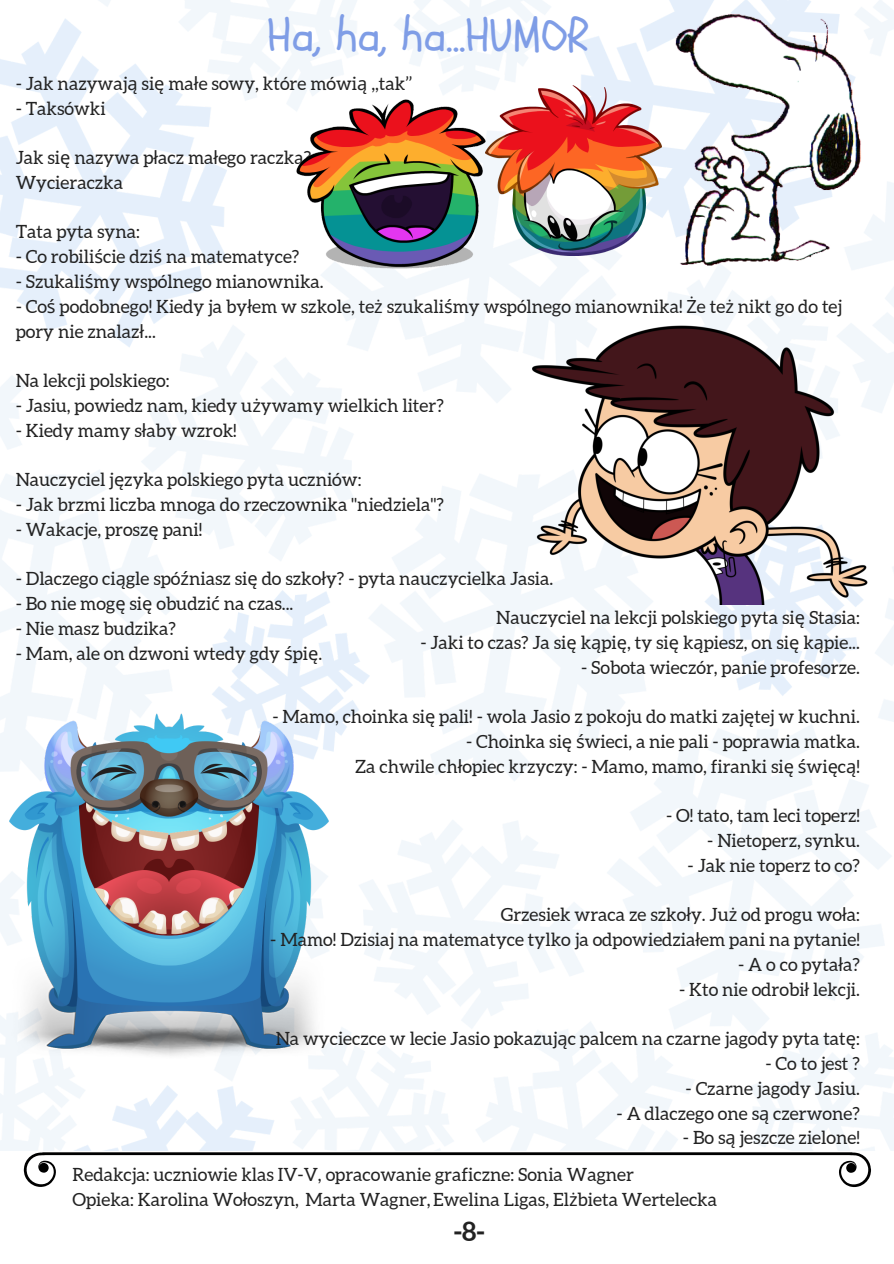
<style>
.page{position:relative;width:894px;height:1264px;background:#fff}
.page>*{position:absolute;margin:0;border:0;box-sizing:border-box;transform-origin:0 0}
.t1{font:46.35px "Schoolbell";color:#7f9de6}
.t2{font:700 26.55px "Aleo";color:#222}
.t3{font:18.15px/24.8px "Aleo";color:#222}
.s1{font-family:"Noto Sans"}
</style>
<div class="page">
<svg style="left:24px;top:1152px;width:846px;height:34px"></svg>
<img style="left:0;top:0;width:893px;height:1150px">
<img style="left:619px;top:0;width:274px;height:278px">
<img style="left:518px;top:317px;width:358px;height:287px">
<img style="left:0;top:691px;width:354px;height:396px">
<img style="left:296px;top:99px;width:189px;height:169px">
<img style="left:485px;top:86px;width:176px;height:170px">
<p class="t1" style="left:267px;top:5px;width:322px">Ha, ha, ha...HUMOR</p>
<p class="t3" style="left:16px;top:71px;width:398px">- Jak nazywaj<span class="s1">ą</span> si<span class="s1">ę</span> ma<span class="s1">ł</span>e sowy, które mówi<span class="s1">ą</span> ,,tak’’</p>
<p class="t3" style="left:16px;top:96px;width:91px">- Taksówki</p>
<p class="t3" style="left:16px;top:145px;width:297px">Jak si<span class="s1">ę</span> nazywa p<span class="s1">ł</span>acz ma<span class="s1">ł</span>ego raczka?</p>
<p class="t3" style="left:16px;top:170px;width:109px">Wycieraczka</p>
<p class="t3" style="left:16px;top:219px;width:126px">Tata pyta syna:</p>
<p class="t3" style="left:16px;top:244px;width:285px">- Co robili<span class="s1">ś</span>cie dzi<span class="s1">ś</span> na matematyce?</p>
<p class="t3" style="left:16px;top:269px;width:309px">- Szukali<span class="s1">ś</span>my wspólnego mianownika.</p>
<p class="t3" style="left:16px;top:294px;width:827px">- Co<span class="s1">ś</span> podobnego! Kiedy ja by<span class="s1">ł</span>em w szkole, te<span class="s1">ż</span> szukali<span class="s1">ś</span>my wspólnego mianownika! <span class="s1">Ż</span>e te<span class="s1">ż</span> nikt go do tej pory nie znalaz<span class="s1">ł</span>...</p>
<p class="t3" style="left:16px;top:368px;width:155px">Na lekcji polskiego:</p>
<p class="t3" style="left:16px;top:393px;width:429px">- Jasiu, powiedz nam, kiedy u<span class="s1">ż</span>ywamy wielkich liter?</p>
<p class="t3" style="left:16px;top:418px;width:222px">- Kiedy mamy s<span class="s1">ł</span>aby wzrok!</p>
<p class="t3" style="left:16px;top:467px;width:347px">Nauczyciel j<span class="s1">ę</span>zyka polskiego pyta uczniów:</p>
<p class="t3" style="left:16px;top:492px;width:429px">- Jak brzmi liczba mnoga do rzeczownika "niedziela"?</p>
<p class="t3" style="left:16px;top:517px;width:188px">- Wakacje, prosz<span class="s1">ę</span> pani!</p>
<p class="t3" style="left:16px;top:566px;width:539px">- Dlaczego ci<span class="s1">ą</span>gle spó<span class="s1">ź</span>niasz si<span class="s1">ę</span> do szko<span class="s1">ł</span>y? - pyta nauczycielka Jasia.</p>
<p class="t3" style="left:16px;top:591px;width:279px">- Bo nie mog<span class="s1">ę</span> si<span class="s1">ę</span> obudzi<span class="s1">ć</span> na czas...</p>
<p class="t3" style="left:16px;top:616px;width:162px">- Nie masz budzika?</p>
<p class="t3" style="left:16px;top:641px;width:308px">- Mam, ale on dzwoni wtedy gdy <span class="s1">ś</span>pi<span class="s1">ę</span>.</p>
<p class="t3" style="left:496px;top:605px;width:365px">Nauczyciel na lekcji polskiego pyta si<span class="s1">ę</span> Stasia:</p>
<p class="t3" style="left:420px;top:630px;width:441px">- Jaki to czas? Ja si<span class="s1">ę</span> k<span class="s1">ą</span>pi<span class="s1">ę</span>, ty si<span class="s1">ę</span> k<span class="s1">ą</span>piesz, on si<span class="s1">ę</span> k<span class="s1">ą</span>pie...</p>
<p class="t3" style="left:581px;top:654px;width:280px">- Sobota wieczór, panie profesorze.</p>
<p class="t3" style="left:272px;top:704px;width:589px">- Mamo, choinka si<span class="s1">ę</span> pali! - wola Jasio z pokoju do matki zaj<span class="s1">ę</span>tej w kuchni.</p>
<p class="t3" style="left:466px;top:729px;width:395px">- Choinka si<span class="s1">ę ś</span>wieci, a nie pali - poprawia matka.</p>
<p class="t3" style="left:355px;top:753px;width:506px">Za chwile ch<span class="s1">ł</span>opiec krzyczy: - Mamo, mamo, firanki si<span class="s1">ę ś</span>wi<span class="s1">ę</span>c<span class="s1">ą</span>!</p>
<p class="t3" style="left:666px;top:803px;width:195px">- O! tato, tam leci toperz!</p>
<p class="t3" style="left:707px;top:828px;width:154px">- Nietoperz, synku.</p>
<p class="t3" style="left:687px;top:853px;width:174px">- Jak nie toperz to co?</p>
<p class="t3" style="left:500px;top:902px;width:360px">Grzesiek wraca ze szko<span class="s1">ł</span>y. Ju<span class="s1">ż</span> od progu wo<span class="s1">ł</span>a:</p>
<p class="t3" style="left:270px;top:927px;width:591px">- Mamo! Dzisiaj na matematyce tylko ja odpowiedzia<span class="s1">ł</span>em pani na pytanie!</p>
<p class="t3" style="left:738px;top:952px;width:123px">- A o co pyta<span class="s1">ł</span>a?</p>
<p class="t3" style="left:678px;top:976px;width:182px">- Kto nie odrobi<span class="s1">ł</span> lekcji.</p>
<p class="t3" style="left:276px;top:1026px;width:585px">Na wycieczce w lecie Jasio pokazuj<span class="s1">ą</span>c palcem na czarne jagody pyta tat<span class="s1">ę</span>:</p>
<p class="t3" style="left:765px;top:1051px;width:96px">- Co to jest ?</p>
<p class="t3" style="left:685px;top:1075px;width:176px">- Czarne jagody Jasiu.</p>
<p class="t3" style="left:616px;top:1100px;width:245px">- A dlaczego one s<span class="s1">ą</span> czerwone?</p>
<p class="t3" style="left:682px;top:1125px;width:178px">- Bo s<span class="s1">ą</span> jeszcze zielone!</p>
<p class="t3" style="left:72px;top:1162px;width:563px">Redakcja: uczniowie klas IV-V, opracowanie graficzne: Sonia Wagner</p>
<p class="t3" style="left:72px;top:1187px;width:646px">Opieka: Karolina Wo<span class="s1">ł</span>oszyn, Marta Wagner,Ewelina Ligas, El<span class="s1">ż</span>bieta Wertelecka</p>
<p class="t2" style="left:453px;top:1215px;width:32px">-8-</p>
</div>
